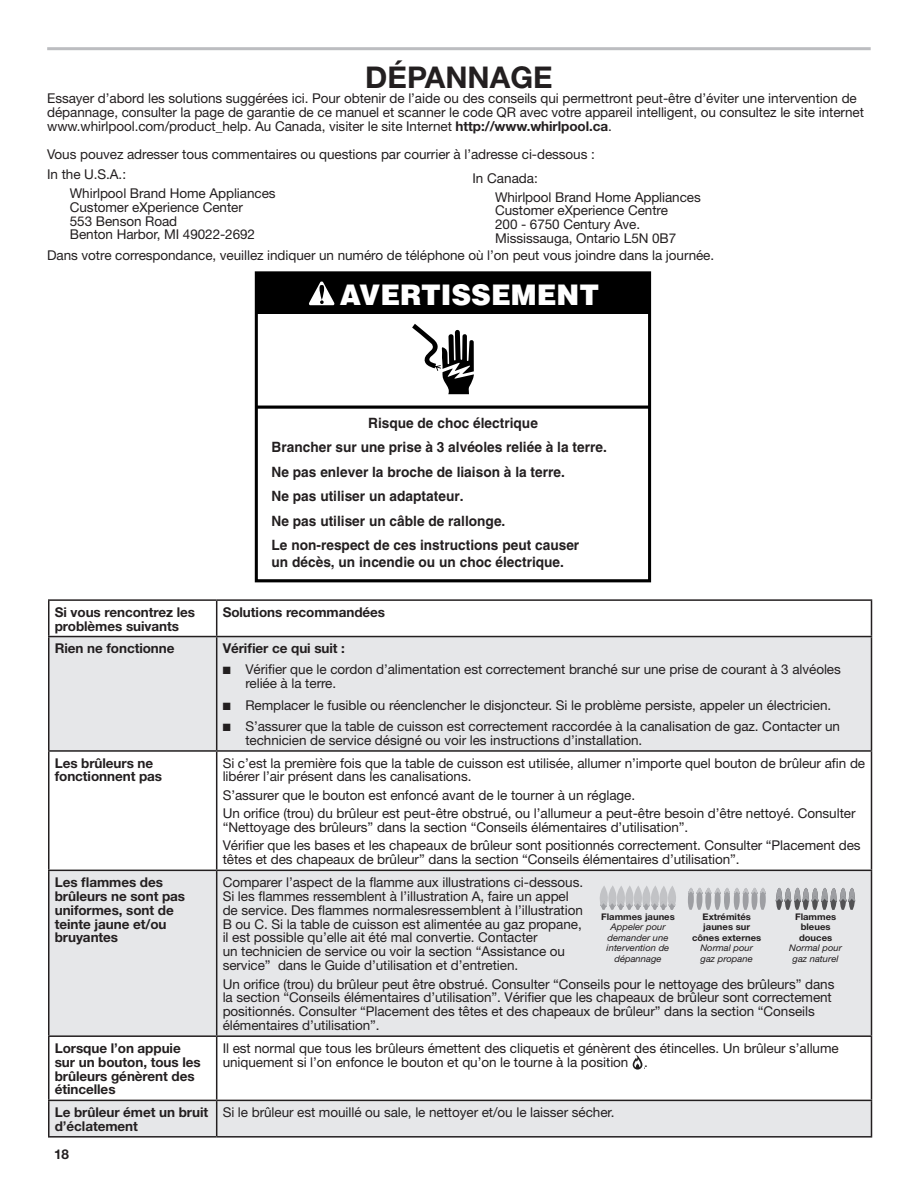
<style>
.page{position:relative;width:918px;height:1188px;background:#fff}
.page>*{position:absolute;margin:0;border:0;box-sizing:border-box;transform-origin:0 0}
.Heading_1_Cook{font:700 30px "Helvetica Neue";color:#231f20}
.t1{font:900 28.35px "Helvetica";color:#fff;scale:.96 1}
.t2{font:700 14.25px/24.5px "Helvetica";color:#231f20;scale:.96 1}
.Body{font:13.5px/13.8px "Helvetica Neue";letter-spacing:-.005em;color:#231f20}
.Body_Bold{font:700 13.5px/13.8px "Helvetica Neue";letter-spacing:-.005em;color:#231f20}
.Body_Indent{font:13.5px/13.8px "Helvetica Neue";letter-spacing:-.005em;color:#231f20}
.Body-2{font:700 13.5px "Helvetica Neue";letter-spacing:-.005em;color:#231f20}
.Custom_List{font:13.5px "Helvetica Neue";color:#231f20}
.t3{font:italic 9.15px/10.5px "Helvetica Neue LT Std";color:#211d1e;text-align:center;scale:1.04 1}
.t4{font:700 9.15px/10.5px "Helvetica Neue LT Std";color:#211d1e;text-align:center;scale:1.04 1}
.s1{font-weight:700}
.s2{font-weight:700;font-style:normal}
.s3{font-weight:400;font-style:italic}
</style>
<div class="page">
<hr style="left:47px;top:47px;width:824px;height:3px;background:#bcbdc0">
<hr style="left:256px;top:406px;width:394px;height:3px;background:#000">
<div style="left:256px;top:273px;width:394px;height:41px;background:#000"></div>
<svg style="left:309px;top:282px;width:26px;height:23px"></svg>
<div style="left:255px;top:271px;width:396px;height:311px;border:3px solid #000"></div>
<svg style="left:412px;top:324px;width:62px;height:70px"></svg>
<svg style="left:50px;top:637px;width:821px;height:499px;fill:#e6e7e9"></svg>
<hr style="left:48px;top:599px;width:169px;height:2px;background:#231f20">
<hr style="left:48px;top:601px;width:2px;height:35px;background:#231f20">
<hr style="left:217px;top:599px;width:655px;height:2px;background:#231f20">
<hr style="left:216px;top:601px;width:1px;height:35px;background:#231f20">
<hr style="left:871px;top:601px;width:1px;height:35px;background:#231f20">
<hr style="left:48px;top:636px;width:169px;height:1px;background:#231f20">
<hr style="left:48px;top:637px;width:2px;height:113px;background:#231f20">
<hr style="left:217px;top:636px;width:655px;height:1px;background:#231f20">
<hr style="left:216px;top:637px;width:1px;height:113px;background:#231f20">
<hr style="left:871px;top:637px;width:1px;height:113px;background:#231f20">
<hr style="left:48px;top:750px;width:169px;height:2px;background:#231f20">
<hr style="left:48px;top:752px;width:2px;height:118px;background:#231f20">
<hr style="left:217px;top:750px;width:655px;height:2px;background:#231f20">
<hr style="left:216px;top:752px;width:1px;height:118px;background:#231f20">
<hr style="left:871px;top:752px;width:1px;height:118px;background:#231f20">
<hr style="left:48px;top:870px;width:169px;height:1px;background:#231f20">
<hr style="left:48px;top:871px;width:2px;height:164px;background:#231f20">
<hr style="left:217px;top:870px;width:655px;height:1px;background:#231f20">
<hr style="left:216px;top:871px;width:1px;height:164px;background:#231f20">
<hr style="left:871px;top:871px;width:1px;height:164px;background:#231f20">
<hr style="left:48px;top:1035px;width:169px;height:2px;background:#231f20">
<hr style="left:48px;top:1037px;width:2px;height:63px;background:#231f20">
<hr style="left:217px;top:1035px;width:655px;height:2px;background:#231f20">
<hr style="left:216px;top:1037px;width:1px;height:63px;background:#231f20">
<hr style="left:871px;top:1037px;width:1px;height:63px;background:#231f20">
<hr style="left:48px;top:1100px;width:169px;height:1px;background:#231f20">
<hr style="left:48px;top:1101px;width:2px;height:35px;background:#231f20">
<hr style="left:217px;top:1100px;width:655px;height:1px;background:#231f20">
<hr style="left:216px;top:1101px;width:1px;height:35px;background:#231f20">
<hr style="left:871px;top:1101px;width:1px;height:35px;background:#231f20">
<hr style="left:48px;top:1136px;width:169px;height:2px;background:#231f20">
<hr style="left:217px;top:1136px;width:655px;height:2px;background:#231f20">
<svg style="left:633px;top:1055px;width:9px;height:15px"></svg>
<svg style="left:595px;top:885px;width:86px;height:25px;background:#cccdd0"></svg>
<svg style="left:688px;top:888px;width:78px;height:22px;background:#c0c1c4"></svg>
<svg style="left:776px;top:888px;width:79px;height:22px;background:#a8a9ac"></svg>
<h1 class="Heading_1_Cook" style="left:365px;top:59px;width:189px">DÉPANNAGE</h1>
<p class="Body" style="left:47px;top:91px;width:818px">Essayer d’abord les solutions suggérées ici. Pour obtenir de l’aide ou des conseils qui permettront peut-être d’éviter une intervention de dépannage, consulter la page de garantie de ce manuel et scanner le code QR avec votre appareil intelligent, ou consultez le site internet www.whirlpool.com/product_help. Au Canada, visiter le site Internet <span class="s1">http://www.whirlpool.ca</span>.</p>
<p class="Body" style="left:47px;top:147px;width:549px">Vous pouvez adresser tous commentaires ou questions par courrier à l’adresse ci-dessous :</p>
<p class="Body" style="left:47px;top:168px;width:80px">In the U.S.A.:</p>
<p class="Body_Indent" style="left:70px;top:186px;width:207px">Whirlpool Brand Home Appliances<br>Customer eXperience Center<br>553 Benson Road<br>Benton Harbor, MI 49022-2692</p>
<p class="Body" style="left:47px;top:248px;width:669px">Dans votre correspondance, veuillez indiquer un numéro de téléphone où l’on peut vous joindre dans la journée.</p>
<p class="Custom_List" style="left:472px;top:170px;width:67px">In Canada:</p>
<p class="Body_Indent" style="left:495px;top:190px;width:207px">Whirlpool Brand Home Appliances<br>Customer eXperience Centre<br>200 - 6750 Century Ave.<br>Mississauga, Ontario L5N 0B7</p>
<p class="t1" style="left:340px;top:277px;width:272px">AVERTISSEMENT</p>
<p class="t2" style="left:272px;top:410px;width:351px;text-indent:97px">Risque de choc électrique<br>Brancher sur une prise à 3 alvéoles reliée à la terre.<br>Ne pas enlever la broche de liaison à la terre.<br>Ne pas utiliser un adaptateur.<br>Ne pas utiliser un câble de rallonge.<br>Le non-respect de ces instructions peut causer</p>
<p class="t2" style="left:272px;top:549px;width:306px">un décès, un incendie ou un choc électrique.</p>
<p class="Body_Bold" style="left:55px;top:605px;width:142px">Si vous rencontrez les problèmes suivants</p>
<p class="Body-2" style="left:223px;top:604px;width:164px">Solutions recommandées</p>
<p class="Body_Bold" style="left:55px;top:641px;width:121px">Rien ne fonctionne</p>
<p class="Body-2" style="left:223px;top:640px;width:124px">Vérifier ce qui suit :</p>
<p class="Body" style="left:245px;top:663px;width:597px;text-indent:-23px">■ Vérifier que le cordon d’alimentation est correctement branché sur une prise de courant à 3 alvéoles reliée à la terre.</p>
<p class="Body" style="left:223px;top:698px;width:610px">■ Remplacer le fusible ou réenclencher le disjoncteur. Si le problème persiste, appeler un électricien.</p>
<p class="Body" style="left:245px;top:719px;width:596px;text-indent:-23px">■ S’assurer que la table de cuisson est correctement raccordée à la canalisation de gaz. Contacter un technicien de service désigné ou voir les instructions d’installation.</p>
<p class="Body_Bold" style="left:55px;top:756px;width:109px">Les brûleurs ne fonctionnent pas</p>
<p class="Body" style="left:223px;top:756px;width:644px">Si c’est la première fois que la table de cuisson est utilisée, allumer n’importe quel bouton de brûleur afin de libérer l’air présent dans les canalisations.</p>
<p class="Body" style="left:223px;top:788px;width:414px">S’assurer que le bouton est enfoncé avant de le tourner à un réglage.</p>
<p class="Body" style="left:223px;top:806px;width:634px">Un orifice (trou) du brûleur est peut-être obstrué, ou l’allumeur a peut-être besoin d’être nettoyé. Consulter “Nettoyage des brûleurs” dans la section “Conseils élémentaires d’utilisation”.</p>
<p class="Body" style="left:223px;top:839px;width:639px">Vérifier que les bases et les chapeaux de brûleur sont positionnés correctement. Consulter “Placement des têtes et des chapeaux de brûleur” dans la section “Conseils élémentaires d’utilisation”.</p>
<p class="Body_Bold" style="left:55px;top:875px;width:132px">Les flammes des brûleurs ne sont pas uniformes, sont de teinte jaune et/ou bruyantes</p>
<p class="Body" style="left:223px;top:875px;width:362px">Comparer l’aspect de la flamme aux illustrations ci-dessous.<br>Si les flammes ressemblent à l’illustration A, faire un appel de service. Des flammes normalesressemblent à l’illustration B ou C. Si la table de cuisson est alimentée au gaz propane, il est possible qu’elle ait été mal convertie. Contacter<br>un technicien de service ou voir la section “Assistance ou service” dans le Guide d’utilisation et d’entretien.</p>
<p class="Body" style="left:223px;top:977px;width:613px">Un orifice (trou) du brûleur peut être obstrué. Consulter “Conseils pour le nettoyage des brûleurs” dans la section “Conseils élémentaires d’utilisation”. Vérifier que les chapeaux de brûleur sont correctement positionnés. Consulter “Placement des têtes et des chapeaux de brûleur” dans la section “Conseils élémentaires d’utilisation”.</p>
<p class="Body_Bold" style="left:55px;top:1041px;width:148px">Lorsque l’on appuie sur un bouton, tous les brûleurs génèrent des étincelles</p>
<p class="Body" style="left:223px;top:1041px;width:618px">Il est normal que tous les brûleurs émettent des cliquetis et génèrent des étincelles. Un brûleur s’allume uniquement si l’on enfonce le bouton et qu’on le tourne à la position</p>
<p class="t3" style="left:601px;top:911px;width:72px"><span class="s2">Flammes jaunes<br></span>Appeler pour demander une intervention de dépannage</p>
<p class="t4" style="left:692px;top:911px;width:68px">Extrémités jaunes sur cônes externes<br><span class="s3">Normal pour gaz propane</span></p>
<p class="t3" style="left:789px;top:911px;width:52px"><span class="s2">Flammes bleues douces<br></span>Normal pour gaz naturel</p>
<p class="Body" style="left:644px;top:1055px;width:5px">.</p>
<p class="Body" style="left:644px;top:1057px;width:5px">.</p>
<p class="Body_Bold" style="left:55px;top:1105px;width:155px">Le brûleur émet un bruit d’éclatement</p>
<p class="Body" style="left:223px;top:1105px;width:393px">Si le brûleur est mouillé ou sale, le nettoyer et/ou le laisser sécher.</p>
<p class="Body_Bold" style="left:54px;top:1147px;width:17px">18</p>
</div>
